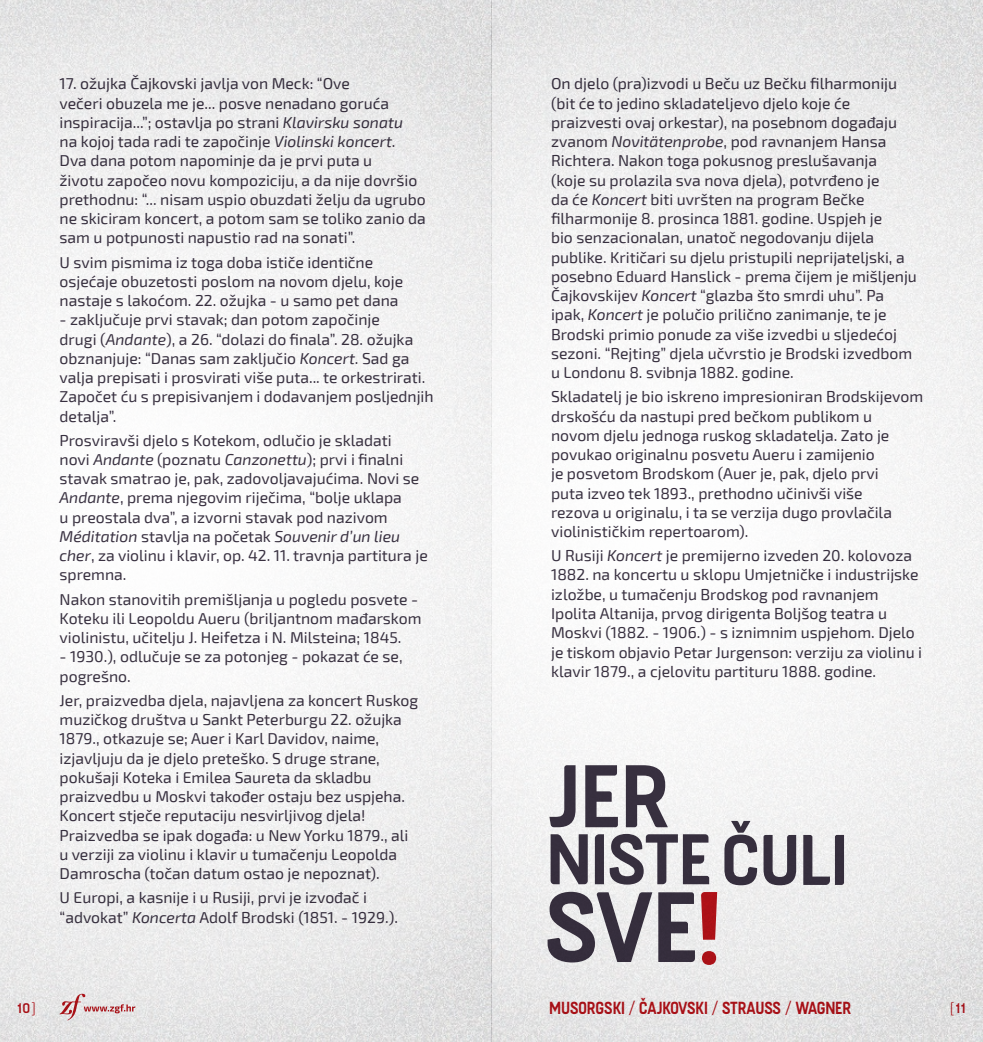
<style>
.page{position:relative;width:983px;height:1042px;background:#fff}
.page>*{position:absolute;margin:0;border:0;box-sizing:border-box;transform-origin:0 0}
.t1{font:17.5px "Fuji";letter-spacing:-.03em;color:#ba131a;scale:.9 1}
.t2{font:15.75px/19.2px "Exo 2";color:#3a3242}
.t3{font:300 14px "Fuji";color:#ba131a}
.s1{font-style:italic}
.s2{font-family:"Exo 2"}
</style>
<div class="page">
<img style="left:0;top:0;width:982px;height:1042px">
<p class="t2" style="left:60px;top:74px;width:367px">17. ožujka Čajkovski javlja von Meck: “Ove<br>večeri obuzela me je... posve nenadano goruća inspiracija...”; ostavlja po strani <span class="s1">Klavirsku sonatu<br></span>na kojoj tada radi te započinje <span class="s1">Violinski koncert</span>.<br>Dva dana potom napominje da je prvi puta u<br>životu započeo novu kompoziciju, a da nije dovršio prethodnu: “... nisam uspio obuzdati želju da ugrubo ne skiciram koncert, a potom sam se toliko zanio da sam u potpunosti napustio rad na sonati”.</p>
<p class="t2" style="left:60px;top:253px;width:345px">U svim pismima iz toga doba ističe identične osjećaje obuzetosti poslom na novom djelu, koje nastaje s lakoćom. 22. ožujka - u samo pet dana</p>
<p class="t2" style="left:60px;top:310px;width:375px">- zaključuje prvi stavak; dan potom započinje<br>drugi (<span class="s1">Andante</span>), a 26. “dolazi do finala”. 28. ožujka obznanjuje: “Danas sam zaključio <span class="s1">Koncert</span>. Sad ga valja prepisati i prosvirati više puta... te orkestrirati.<br>Započet ću s prepisivanjem i dodavanjem posljednjih detalja”.</p>
<p class="t2" style="left:60px;top:431px;width:369px">Prosviravši djelo s Kotekom, odlučio je skladati<br>novi <span class="s1">Andante</span> (poznatu <span class="s1">Canzonettu</span>); prvi i finalni stavak smatrao je, pak, zadovoljavajućima. Novi se <span class="s1">Andante</span>, prema njegovim riječima, “bolje uklapa<br>u preostala dva”, a izvorni stavak pod nazivom <span class="s1">Méditation</span> stavlja na početak <span class="s1">Souvenir d’un lieu cher</span>, za violinu i klavir, op. 42. 11. travnja partitura je spremna.</p>
<p class="t2" style="left:60px;top:590px;width:363px">Nakon stanovitih premišljanja u pogledu posvete -<br>Koteku ili Leopoldu Aueru (briljantnom mađarskom violinistu, učitelju J. Heifetza i N. Milsteina; 1845.</p>
<p class="t2" style="left:60px;top:647px;width:344px">- 1930.), odlučuje se za potonjeg - pokazat će se, pogrešno.</p>
<p class="t2" style="left:60px;top:691px;width:360px">Jer, praizvedba djela, najavljena za koncert Ruskog muzičkog društva u Sankt Peterburgu 22. ožujka 1879., otkazuje se; Auer i Karl Davidov, naime, izjavljuju da je djelo preteško. S druge strane, pokušaji Koteka i Emilea Saureta da skladbu praizvedbu u Moskvi također ostaju bez uspjeha.<br>Koncert stječe reputaciju nesvirljivog djela!<br>Praizvedba se ipak događa: u New Yorku 1879., ali u verziji za violinu i klavir u tumačenju Leopolda Damroscha (točan datum ostao je nepoznat).</p>
<p class="t2" style="left:60px;top:888px;width:340px">U Europi, a kasnije i u Rusiji, prvi je izvođač i “advokat” <span class="s1">Koncerta</span> Adolf Brodski (1851. - 1929.).</p>
<p class="t3" style="left:17px;top:999px;width:21px">10<span class="s2">]</span></p>
<p class="t2" style="left:551px;top:74px;width:367px">On djelo (pra)izvodi u Beču uz Bečku filharmoniju (bit će to jedino skladateljevo djelo koje će praizvesti ovaj orkestar), na posebnom događaju zvanom <span class="s1">Novitätenprobe</span>, pod ravnanjem Hansa Richtera. Nakon toga pokusnog preslušavanja<br>(koje su prolazila sva nova djela), potvrđeno je<br>da će <span class="s1">Koncert</span> biti uvršten na program Bečke filharmonije 8. prosinca 1881. godine. Uspjeh je<br>bio senzacionalan, unatoč negodovanju dijela publike. Kritičari su djelu pristupili neprijateljski, a posebno Eduard Hanslick - prema čijem je mišljenju Čajkovskijev <span class="s1">Koncert</span> “glazba što smrdi uhu”. Pa ipak, <span class="s1">Koncert</span> je polučio prilično zanimanje, te je Brodski primio ponude za više izvedbi u sljedećoj sezoni. “Rejting” djela učvrstio je Brodski izvedbom u Londonu 8. svibnja 1882. godine.</p>
<p class="t2" style="left:551px;top:387px;width:373px">Skladatelj je bio iskreno impresioniran Brodskijevom drskošću da nastupi pred bečkom publikom u novom djelu jednoga ruskog skladatelja. Zato je povukao originalnu posvetu Aueru i zamijenio<br>je posvetom Brodskom (Auer je, pak, djelo prvi<br>puta izveo tek 1893., prethodno učinivši više<br>rezova u originalu, i ta se verzija dugo provlačila violinističkim repertoarom).</p>
<p class="t2" style="left:551px;top:546px;width:372px">U Rusiji <span class="s1">Koncert</span> je premijerno izveden 20. kolovoza 1882. na koncertu u sklopu Umjetničke i industrijske izložbe, u tumačenju Brodskog pod ravnanjem Ipolita Altanija, prvog dirigenta Boljšog teatra u Moskvi (1882. - 1906.) - s iznimnim uspjehom. Djelo je tiskom objavio Petar Jurgenson: verziju za violinu i klavir 1879., a cjelovitu partituru 1888. godine.</p>
<p class="t1" style="left:549px;top:997px;width:337px">MUSORGSKI / ČAJKOVSKI / STRAUSS / WAGNER</p>
<p class="t3" style="left:949px;top:999px;width:17px"><span class="s2">[</span>11</p>
</div>
